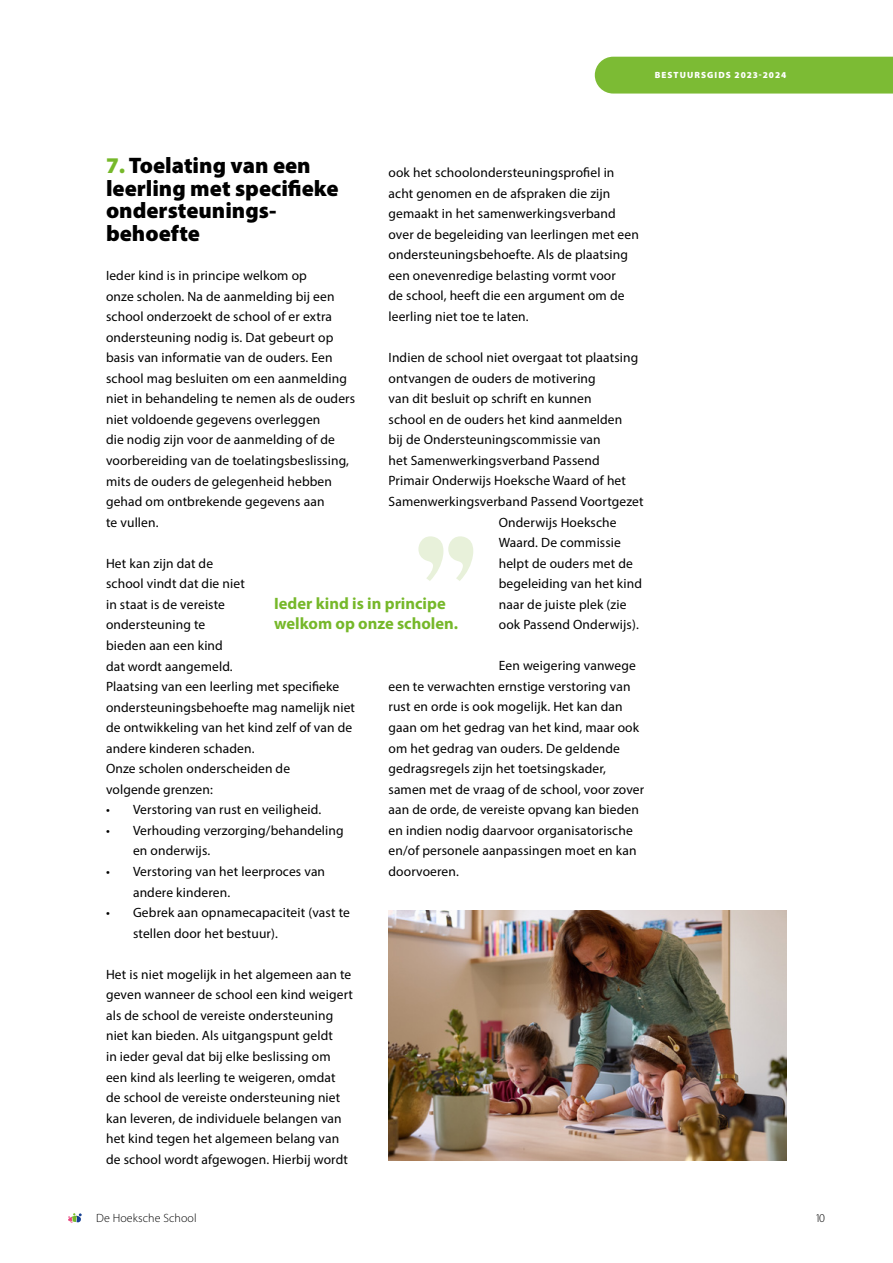
<style>
.page{position:relative;width:893px;height:1263px;background:#fff}
.page>*{position:absolute;margin:0;border:0;box-sizing:border-box;transform-origin:0 0}
.t1{font:900 22.5px/22.5px "Myriad Pro";color:#000}
.t2{font:700 16.5px/20.5px "Myriad Pro";color:#76b82a}
.t3{font:13.5px/20.5px "Myriad Pro";letter-spacing:.01em;color:#000}
.t4{font:300 12px "Myriad Pro";letter-spacing:.01em;color:#000}
.t5{font:900 9px "Myriad Pro";letter-spacing:.12em;color:#fff}
.s1{color:#76b82a}
</style>
<div class="page">
<svg style="left:68px;top:1213px;width:14px;height:10px"></svg>
<div style="left:595px;top:57px;width:298px;height:37px;background:#7cbb34"></div>
<svg style="left:418px;top:536px;width:55px;height:45px"></svg>
<img style="left:389px;top:910px;width:398px;height:251px">
<p class="t5" style="left:655px;top:69px;width:133px">BESTUURSGIDS 2023-2024</p>
<h1 class="t1" style="left:106px;top:154px;width:234px"><span class="s1">7.</span> Toelating van een leerling met specifieke ondersteunings&shy;behoefte</h1>
<p class="t3" style="left:106px;top:265px;width:251px">Ieder kind is in principe welkom op<br>onze scholen. Na de aanmelding bij een school onderzoekt de school of er extra ondersteuning nodig is. Dat gebeurt op basis van informatie van de ouders. Een school mag besluiten om een aanmelding niet in behandeling te nemen als de ouders niet voldoende gegevens overleggen<br>die nodig zijn voor de aanmelding of de voorbereiding van de toelatingsbeslissing, mits de ouders de gelegenheid hebben gehad om ontbrekende gegevens aan<br>te vullen.</p>
<p class="t3" style="left:106px;top:553px;width:251px">Het kan zijn dat de<br>school vindt dat die niet<br>in staat is de vereiste<br>ondersteuning te<br>bieden aan een kind<br>dat wordt aangemeld.<br>Plaatsing van een leerling met specifieke ondersteuningsbehoefte mag namelijk niet de ontwikkeling van het kind zelf of van de andere kinderen schaden.<br>Onze scholen onderscheiden de<br>volgende grenzen:</p>
<p class="t3" style="left:106px;top:799px;width:217px">• Verstoring van rust en veiligheid.</p>
<p class="t3" style="left:133px;top:820px;width:212px;text-indent:-27px">• Verhouding verzorging/behandeling en onderwijs.</p>
<p class="t3" style="left:133px;top:861px;width:194px;text-indent:-27px">• Verstoring van het leerproces van andere kinderen.</p>
<p class="t3" style="left:133px;top:902px;width:218px;text-indent:-27px">• Gebrek aan opnamecapaciteit (vast te stellen door het bestuur).</p>
<p class="t3" style="left:106px;top:964px;width:249px">Het is niet mogelijk in het algemeen aan te geven wanneer de school een kind weigert als de school de vereiste ondersteuning niet kan bieden. Als uitgangspunt geldt<br>in ieder geval dat bij elke beslissing om een kind als leerling te weigeren, omdat de school de vereiste ondersteuning niet kan leveren, de individuele belangen van het kind tegen het algemeen belang van de school wordt afgewogen. Hierbij wordt</p>
<p class="t3" style="left:389px;top:162px;width:252px">ook het schoolondersteuningsprofiel in acht genomen en de afspraken die zijn gemaakt in het samenwerkingsverband over de begeleiding van leerlingen met een ondersteuningsbehoefte. Als de plaatsing een onevenredige belasting vormt voor<br>de school, heeft die een argument om de leerling niet toe te laten.</p>
<p class="t3" style="left:389px;top:347px;width:251px">Indien de school niet overgaat tot plaatsing</p>
<p class="t3" style="left:389px;top:368px;width:209px">ontvangen de ouders de motivering</p>
<p class="t3" style="left:389px;top:388px;width:205px">van dit besluit op schrift en kunnen</p>
<p class="t3" style="left:389px;top:409px;width:235px">school en de ouders het kind aanmelden</p>
<p class="t3" style="left:389px;top:429px;width:214px">bij de Ondersteuningscommissie van</p>
<p class="t3" style="left:389px;top:450px;width:213px">het Samenwerkingsverband Passend</p>
<p class="t3" style="left:389px;top:470px;width:239px">Primair Onderwijs Hoeksche Waard of het</p>
<p class="t3" style="left:389px;top:491px;width:257px">Samenwerkingsverband Passend Voortgezet</p>
<p class="t3" style="left:499px;top:511px;width:119px">Onderwijs Hoeksche</p>
<p class="t3" style="left:499px;top:532px;width:124px">Waard. De commissie</p>
<p class="t3" style="left:499px;top:553px;width:136px">helpt de ouders met de</p>
<p class="t3" style="left:499px;top:573px;width:145px">begeleiding van het kind</p>
<p class="t3" style="left:499px;top:594px;width:129px">naar de juiste plek (zie</p>
<p class="t3" style="left:499px;top:614px;width:142px">ook Passend Onderwijs).</p>
<p class="t3" style="left:389px;top:655px;width:257px;text-indent:110px">Een weigering vanwege een te verwachten ernstige verstoring van rust en orde is ook mogelijk. Het kan dan gaan om het gedrag van het kind, maar ook om het gedrag van ouders. De geldende gedragsregels zijn het toetsingskader, samen met de vraag of de school, voor zover aan de orde, de vereiste opvang kan bieden en indien nodig daarvoor organisatorische en/of personele aanpassingen moet en kan doorvoeren.</p>
<p class="t2" style="left:274px;top:592px;width:185px">Ieder kind is in principe welkom op onze scholen.</p>
<p class="t4" style="left:96px;top:1212px;width:102px">De Hoeksche School</p>
<p class="t4" style="left:815px;top:1212px;width:11px">10</p>
</div>
